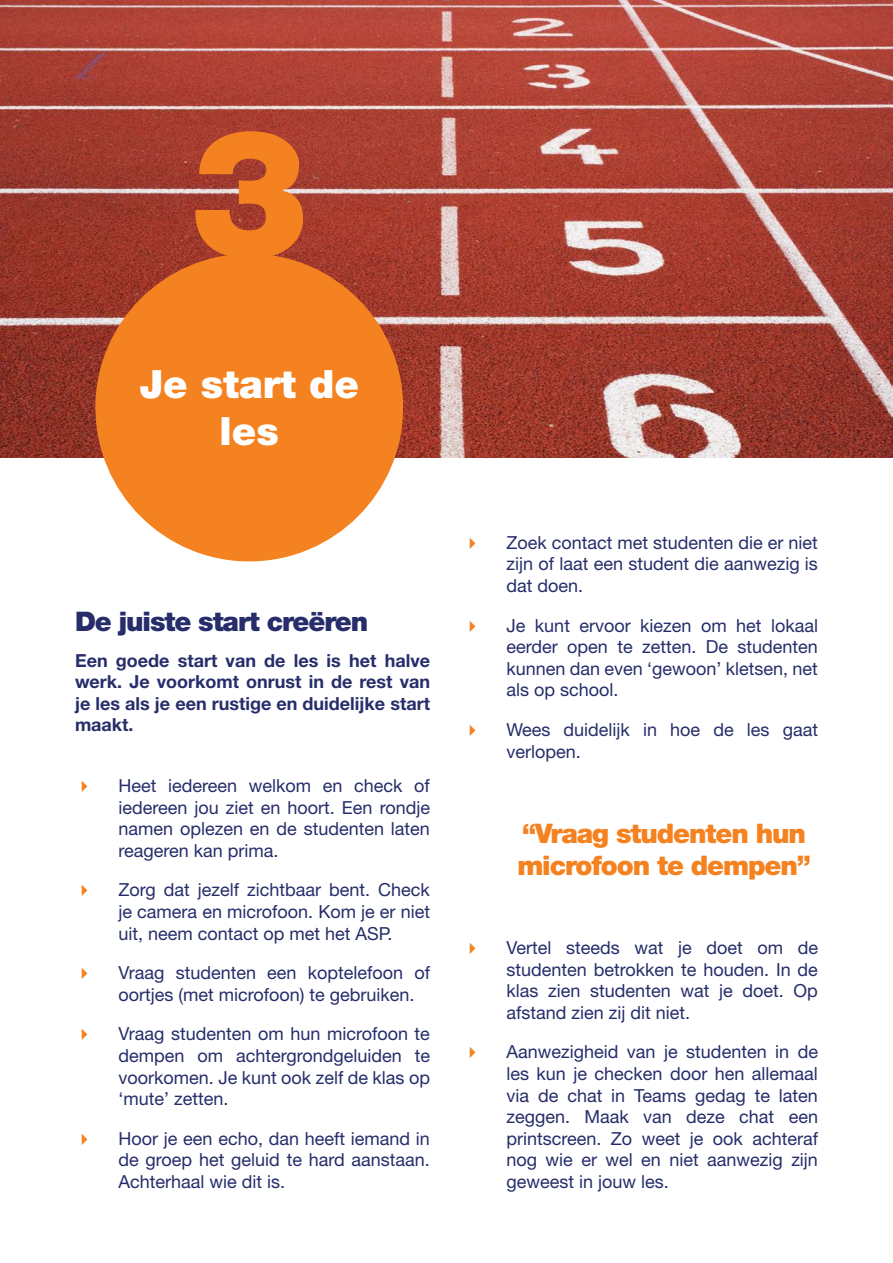
<style>
.page{position:relative;width:893px;height:1263px;background:#fff}
.page>*{position:absolute;margin:0;border:0;box-sizing:border-box;transform-origin:0 0}
.t1{font:900 178.8px "Helvetica Neue LT Std";color:#f58220}
.t2{font:900 39px/46.8px "Helvetica Neue LT Std";color:#fff;text-align:center}
.Kopteksten_onder{font:900 27px/32.4px "Helvetica Neue LT Std";letter-spacing:-.04em;color:#f58220}
.Kopteksten{font:900 27px "Helvetica Neue LT Std";letter-spacing:-.04em;color:#262d6a}
.t3{font:18px/21.6px "Helvetica Neue LT Std";color:#262d6a;text-align:justify}
.Subkoppen{font:700 18px/21.6px "Helvetica Neue LT Std";color:#262d6a;text-align:justify}
</style>
<div class="page">
<img style="left:0;top:0;width:893px;height:458px">
<div style="left:95px;top:254px;width:308px;height:307px;background:#f58220;border-radius:50%"></div>
<p class="t1" style="left:190px;top:87px;width:121px">3</p>
<p class="t2" style="left:139px;top:361px;width:221px">Je start de les</p>
<p class="Kopteksten" style="left:75px;top:606px;width:295px">De juiste start creëren</p>
<p class="Subkoppen" style="left:75px;top:649px;width:356px">Een goede start van de les is het halve werk. Je voorkomt onrust in de rest van je les als je een rustige en duidelijke start maakt.</p>
<p class="t3" style="left:119px;top:774px;width:313px">Heet iedereen welkom en check of iedereen jou ziet en hoort. Een rondje namen oplezen en de studenten laten reageren kan prima.</p>
<p class="t3" style="left:119px;top:879px;width:313px">Zorg dat jezelf zichtbaar bent. Check je camera en microfoon. Kom je er niet uit, neem contact op met het ASP.</p>
<p class="t3" style="left:119px;top:962px;width:313px">Vraag studenten een koptelefoon of oortjes (met microfoon) te gebruiken.</p>
<p class="t3" style="left:119px;top:1023px;width:313px">Vraag studenten om hun microfoon te dempen om achtergrondgeluiden te voorkomen. Je kunt ook zelf de klas op ‘mute’ zetten.</p>
<p class="t3" style="left:119px;top:1127px;width:313px">Hoor je een echo, dan heeft iemand in de groep het geluid te hard aanstaan.<br>Achterhaal wie dit is.</p>
<p class="t3" style="left:506px;top:531px;width:313px">Zoek contact met studenten die er niet zijn of laat een student die aanwezig is dat doen.</p>
<p class="t3" style="left:506px;top:614px;width:313px">Je kunt ervoor kiezen om het lokaal eerder open te zetten. De studenten kunnen dan even ‘gewoon’ kletsen, net als op school.</p>
<p class="t3" style="left:506px;top:718px;width:313px">Wees duidelijk in hoe de les gaat verlopen.</p>
<p class="Kopteksten_onder" style="left:517px;top:817px;width:295px">“Vraag studenten hun microfoon te dempen”</p>
<p class="t3" style="left:506px;top:936px;width:313px">Vertel steeds wat je doet om de studenten betrokken te houden. In de klas zien studenten wat je doet. Op afstand zien zij dit niet.</p>
<p class="t3" style="left:506px;top:1041px;width:313px">Aanwezigheid van je studenten in de les kun je checken door hen allemaal via de chat in Teams gedag te laten zeggen. Maak van deze chat een printscreen. Zo weet je ook achteraf nog wie er wel en niet aanwezig zijn geweest in jouw les.</p>
</div>
